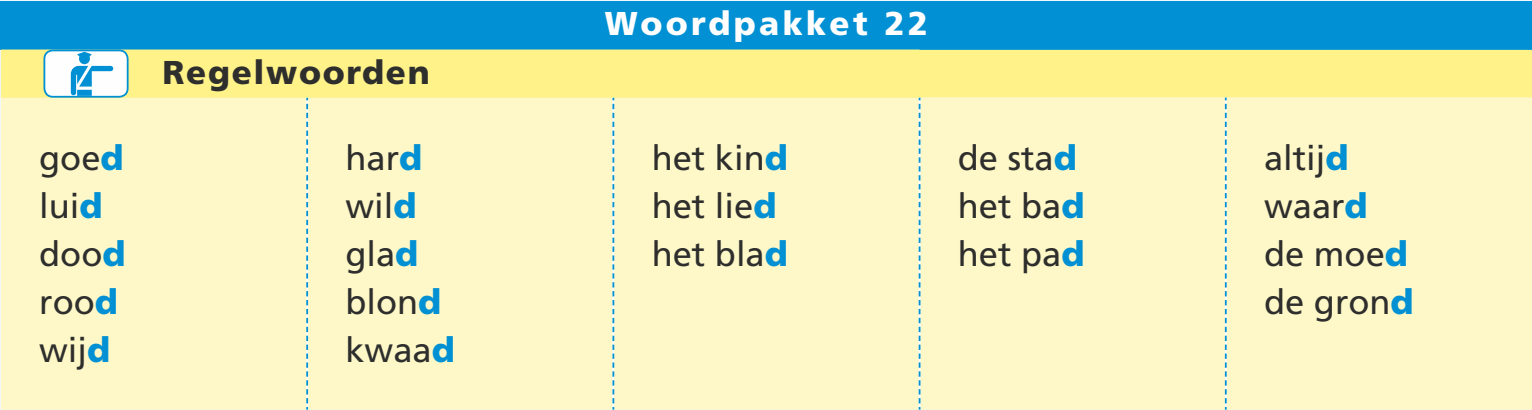
<style>
.page{position:relative;width:1532px;height:410px;background:#fff}
.page>*{position:absolute;margin:0;border:0;box-sizing:border-box;transform-origin:0 0}
.t1{font:34.5px/48px "Frutiger LT Std";color:#2e2e2d}
.t2{font:900 33px "Frutiger LT Std";letter-spacing:.1em;color:#fefefe}
.t3{font:900 33px "Frutiger LT Std";letter-spacing:.05em;color:#2e2e2d}
.s1{font-weight:900;color:#0090d3}
</style>
<div class="page">
<div style="left:919px;top:50px;width:613px;height:48px;background:#fef289"></div>
<div style="left:1px;top:98px;width:1531px;height:312px;background:#fef8c8"></div>
<svg style="left:306px;top:98px;width:2px;height:312px"></svg>
<svg style="left:612px;top:98px;width:2px;height:312px"></svg>
<svg style="left:918px;top:98px;width:2px;height:312px"></svg>
<svg style="left:1225px;top:98px;width:1px;height:312px"></svg>
<div style="left:1px;top:2px;width:1531px;height:48px;background:#0090d3"></div>
<div style="left:1px;top:50px;width:918px;height:48px;background:#fef289"></div>
<div style="left:44px;top:50px;width:84px;height:47px;background:#fefefe;border-radius:9px"></div>
<div style="left:43px;top:50px;width:86px;height:48px;border:2px solid #0090d3;border-radius:9px"></div>
<svg style="left:71px;top:52px;width:42px;height:44px"></svg>
<p class="t3" style="left:163px;top:53px;width:269px">Regelwoorden</p>
<p class="t2" style="left:605px;top:4px;width:325px">Woordpakket 22</p>
<p class="t1" style="left:39px;top:134px;width:88px">goe<span class="s1">d </span>lui<span class="s1">d </span>doo<span class="s1">d </span>roo<span class="s1">d </span>wij<span class="s1">d</span></p>
<p class="t1" style="left:345px;top:134px;width:111px">har<span class="s1">d </span>wil<span class="s1">d </span>gla<span class="s1">d </span>blon<span class="s1">d </span>kwaa<span class="s1">d</span></p>
<p class="t1" style="left:652px;top:134px;width:138px">het kin<span class="s1">d </span>het lie<span class="s1">d </span>het bla<span class="s1">d</span></p>
<p class="t1" style="left:958px;top:134px;width:128px">de sta<span class="s1">d </span>het ba<span class="s1">d </span>het pa<span class="s1">d</span></p>
<p class="t1" style="left:1264px;top:134px;width:151px">altij<span class="s1">d </span>waar<span class="s1">d </span>de moe<span class="s1">d </span>de gron<span class="s1">d</span></p>
</div>
